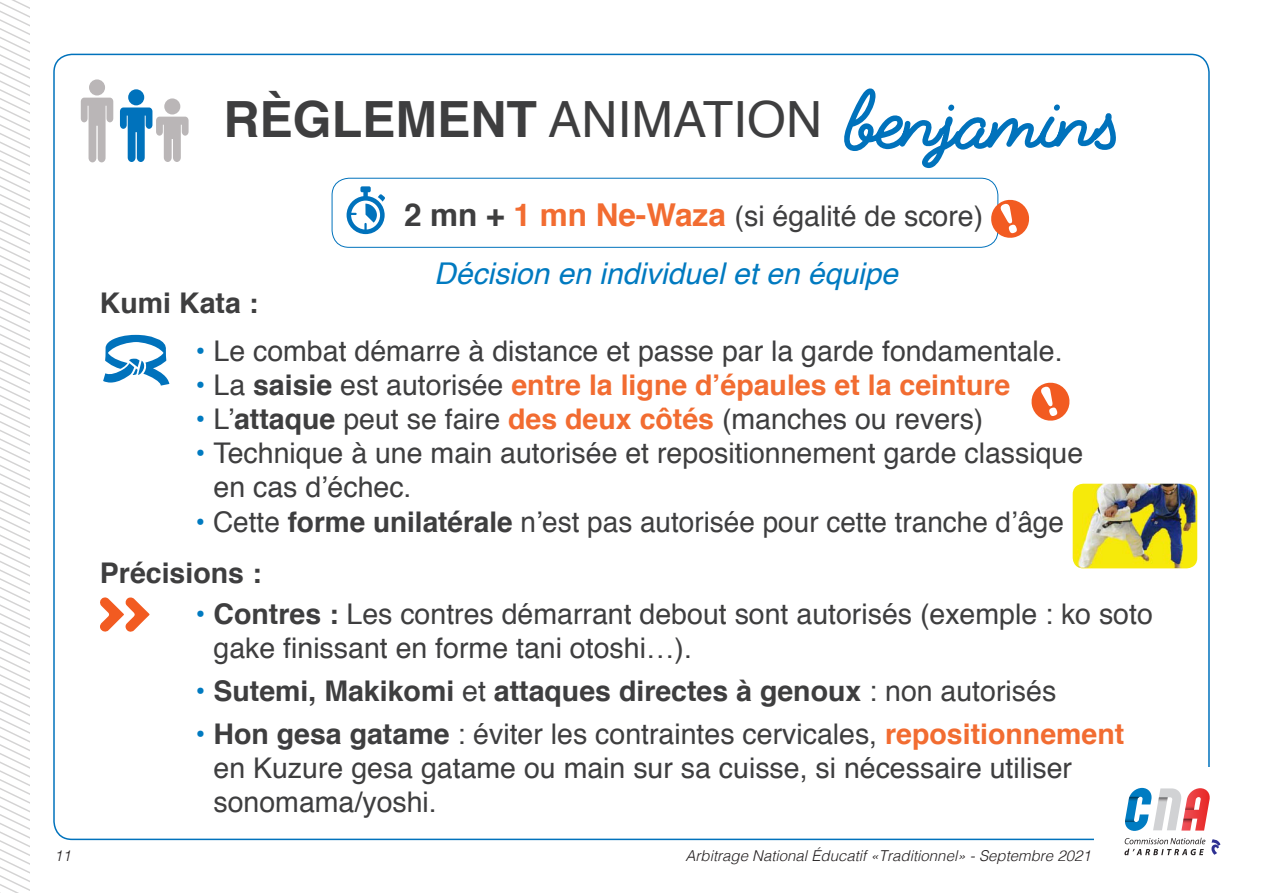
<style>
.page{position:relative;width:1263px;height:893px;background:#fff}
.page>*{position:absolute;margin:0;border:0;box-sizing:border-box;transform-origin:0 0}
.t1{font:700 49.95px "Helvetica";color:#3e3e3f}
.t2{font:italic 30px "Helvetica";color:#007ac0}
.t3{font:28.5px/34.2px "Helvetica";color:#3e3e3f}
.t4{font:700 28.5px "Helvetica";color:#3e3e3f}
.t5{font:700 28.5px "Helvetica";color:#f26c31}
.t6{font:italic 300 15px "Helvetica";color:#231f20}
.s1{font-weight:400}
.s2{font-weight:700;font-size:31.5px}
.s3{font-weight:700;font-size:31.5px;color:#f26c31}
.s4{font-weight:700;color:#007ac0}
.s5{color:#007ac0}
.s6{font-weight:400;color:#3e3e3f}
.s7{color:#3e3e3f}
.s8{font-weight:700}
.s9{font-weight:700;color:#f26c31}
</style>
<div class="page">
<svg style="left:1125px;top:788px;width:85px;height:43px"></svg>
<svg style="left:1124px;top:838px;width:96px;height:17px"></svg>
<svg style="left:0;top:0;width:29px;height:893px"></svg>
<svg style="left:81px;top:98px;width:32px;height:64px"></svg>
<div style="left:89px;top:79px;width:16px;height:16px;background:#bab6b7;border-radius:50%"></div>
<div style="left:128px;top:89px;width:16px;height:16px;background:#0072bc;border-radius:50%"></div>
<svg style="left:120px;top:108px;width:69px;height:54px"></svg>
<div style="left:164px;top:98px;width:16px;height:17px;background:#bab6b7;border-radius:50%"></div>
<svg style="left:100px;top:597px;width:50px;height:35px"></svg>
<svg style="left:347px;top:186px;width:38px;height:48px"></svg>
<svg style="left:103px;top:335px;width:66px;height:51px"></svg>
<div style="left:332px;top:178px;width:666px;height:70px;border:1px solid #0072bc;border-radius:17px"></div>
<svg style="left:991px;top:198px;width:39px;height:41px"></svg>
<svg style="left:1031px;top:382px;width:39px;height:39px"></svg>
<img style="left:1073px;top:484px;width:124px;height:84px">
<svg style="left:844px;top:88px;width:272px;height:80px"></svg>
<p class="t1" style="left:223px;top:79px;width:600px">RÈGLEMENT <span class="s1">ANIMATION</span></p>
<p class="t4" style="left:100px;top:280px;width:160px">Kumi Kata :</p>
<p class="t3" style="left:404px;top:200px;width:581px"><span class="s2">2 mn +</span> <span class="s3">1 mn Ne-Waza</span> (si égalité de score)</p>
<p class="t2" style="left:434px;top:250px;width:465px">Décision en individuel et en équipe</p>
<p class="t3" style="left:196px;top:334px;width:868px"><span class="s4">•</span> Le combat démarre à distance et passe par la garde fondamentale.</p>
<p class="t5" style="left:196px;top:362px;width:816px"><span class="s5">•</span> <span class="s6">La</span> <span class="s7">saisie</span> <span class="s6">est autorisée</span> entre la ligne d’épaules et la ceinture</p>
<p class="t3" style="left:196px;top:403px;width:789px"><span class="s4">•</span> L’<span class="s8">attaque</span> peut se faire <span class="s9">des deux côtés</span> (manches ou revers)</p>
<p class="t3" style="left:213px;top:437px;width:871px;text-indent:-18px"><span class="s4">•</span> Technique à une main autorisée et repositionnement garde classique en cas d’échec.</p>
<p class="t3" style="left:196px;top:505px;width:870px"><span class="s4">•</span> Cette <span class="s8">forme unilatérale</span> n’est pas autorisée pour cette tranche d’âge</p>
<p class="t4" style="left:100px;top:550px;width:163px">Précisions :</p>
<p class="t3" style="left:213px;top:598px;width:941px;text-indent:-18px"><span class="s4">•</span> <span class="s8">Contres :</span> Les contres démarrant debout sont autorisés (exemple : ko soto gake finissant en forme tani otoshi…).</p>
<p class="t4" style="left:196px;top:668px;width:862px"><span class="s5">•</span> Sutemi, Makikomi <span class="s1">et</span> attaques directes à genoux <span class="s1">: non autorisés</span></p>
<p class="t3" style="left:213px;top:717px;width:912px;text-indent:-18px"><span class="s4">•</span> <span class="s8">Hon gesa gatame</span> : éviter les contraintes cervicales, <span class="s9">repositionnement </span>en Kuzure gesa gatame ou main sur sa cuisse, si nécessaire utiliser sonomama/yoshi.</p>
<p class="t6" style="left:54px;top:843px;width:18px">11</p>
<p class="t6" style="left:685px;top:843px;width:407px">Arbitrage National Éducatif «Traditionnel» - Septembre 2021</p>
</div>
